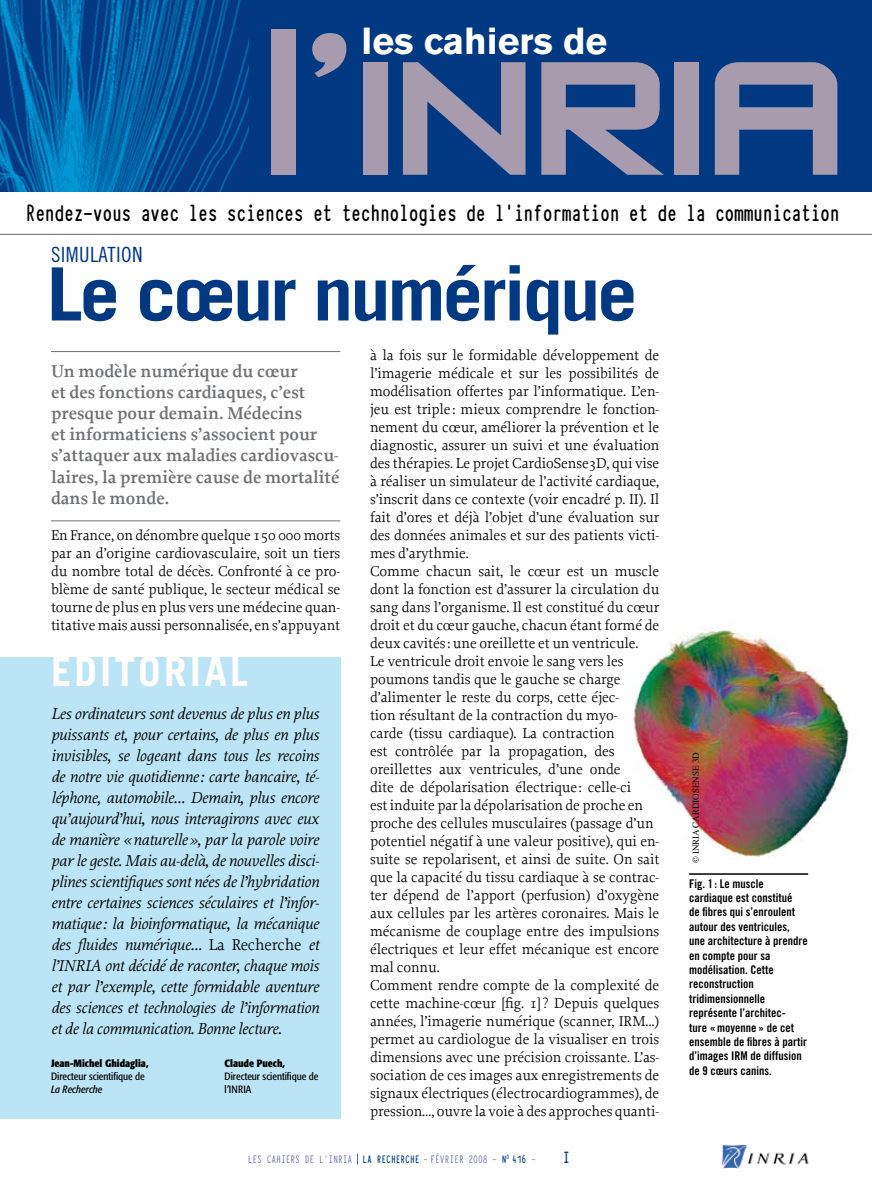
<style>
.page{position:relative;width:872px;height:1191px;background:#fff}
.page>*{position:absolute;margin:0;border:0;box-sizing:border-box;transform-origin:0 0}
.t1{font:191.7px "Zero Twos";letter-spacing:-.03em;color:#a89bae;scale:1.1 1}
.t2{font:700 73.5px "Trade Gothic";letter-spacing:-.04em;color:#003882;scale:1.1 1}
.t3{font:700 40.5px "Trade Gothic";letter-spacing:.08em;color:#fff}
.t4{font:700 37.35px "Akzidenz Grotesk BE";color:#fff}
.t5{font:700 26.25px "Typewriter Condensed";letter-spacing:-.045em;color:#000;scale:.9 1}
.t6{font:21px "Trade Gothic Cond Eighteen";letter-spacing:.02em;color:#003882}
.t7{font:600 18px/21px "Proforma";color:#707173}
.t8{font:700 18px "Typewriter Condensed";color:#003882;scale:.9 1}
.t9{font:italic 16.5px/21px "Proforma";letter-spacing:-.01em;color:#000;text-align:justify}
.t10{font:15px/18px "Proforma";letter-spacing:-.005em;color:#000;text-align:justify}
.t11{font:12px/14.4px "Trade Gothic Bold Cond Twenty";color:#000}
.t12{font:700 12px "Typewriter Condensed";letter-spacing:-.01em;color:#003882;scale:.9 1}
.t13{font:12px "Typewriter Condensed";letter-spacing:-.01em;color:#63659f;scale:.9 1}
.t14{font:condensed 10.5px/12.6px "Formata";color:#000}
.t15{font:700 condensed 10.5px "Formata";color:#000}
.t16{font:italic condensed 10.5px "Formata";color:#000}
.t17{font:9px "Times";color:#000}
.s1{font-style:normal}
.s2{font-weight:400;color:#63659f}
</style>
<div class="page">
<img style="left:722px;top:1145px;width:87px;height:23px">
<img style="left:633px;top:628px;width:217px;height:246px">
<hr style="left:51px;top:351px;width:289px;height:1px;background:#707173">
<hr style="left:51px;top:520px;width:289px;height:1px;background:#707173">
<div style="left:0;top:0;width:872px;height:191px;background:#003882"></div>
<img style="left:0;top:0;width:249px;height:191px">
<hr style="left:0;top:234px;width:872px;height:1px;background:#646567">
<div style="left:0;top:657px;width:340px;height:461px;background:#bce4f7"></div>
<hr style="left:689px;top:873px;width:119px;height:1px;background:#000">
<h3 class="t4" style="left:361px;top:19px;width:247px">les cahiers de</h3>
<h1 class="t1" style="left:259px;top:25px;width:535px">l’INRIA</h1>
<h3 class="t5" style="left:26px;top:193px;width:906px">Rendez-vous avec les sciences et technologies de l’information et de la communication</h3>
<h3 class="t6" style="left:51px;top:242px;width:93px">SIMULATION</h3>
<h2 class="t2" style="left:47px;top:249px;width:538px">Le cœur numérique</h2>
<p class="t7" style="left:51px;top:361px;width:290px">Un modèle numérique du cœur<br>et des fonctions cardiaques, c’est presque pour demain. Médecins<br>et informaticiens s’associent pour s’attaquer aux maladies cardiovascu&shy;laires, la première cause de mortalité dans le monde.</p>
<p class="t10" style="left:370px;top:346px;width:291px;text-align:left">à la fois sur le formidable développement de l’imagerie médicale et sur les possibilités de modélisation offertes par l’informatique. L’en&shy;jeu est triple : mieux comprendre le fonction&shy;nement du cœur, améliorer la prévention et le diagnostic, assurer un suivi et une évaluation des thérapies. Le projet CardioSense3D, qui vise à réaliser un simulateur de l’activité cardiaque, s’inscrit dans ce contexte (voir encadré p. II). Il fait d’ores et déjà l’objet d’une évaluation sur des données animales et sur des patients victi&shy;mes d’arythmie.<br>Comme chacun sait, le cœur est un muscle dont la fonction est d’assurer la circulation du sang dans l’organisme. Il est constitué du cœur droit et du cœur gauche, chacun étant formé de deux cavités: une oreillette et un ventricule.<br>Le ventricule droit envoie le sang vers les poumons tandis que le gauche se charge d’alimenter le reste du corps, cette éjec-<br>tion résultant de la contraction du myo-<br>carde (tissu cardiaque). La contraction<br>est contrôlée par la propagation, des oreillettes aux ventricules, d’une onde<br>dite de dépolarisation électrique : celle-ci<br>est induite par la dépolarisation de proche en proche des cellules musculaires (passage d’un potentiel négatif à une valeur positive), qui en&shy;suite se repolarisent, et ainsi de suite. On sait que la capacité du tissu cardiaque à se contrac&shy;ter dépend de l’apport (perfusion) d’oxygène aux cellules par les artères coronaires. Mais le mécanisme de couplage entre des impulsions électriques et leur effet mécanique est encore mal connu.<br>Comment rendre compte de la complexité de cette machine-cœur [fig. 1] ? Depuis quelques années, l’imagerie numérique (scanner, IRM…) permet au cardiologue de la visualiser en trois dimensions avec une précision croissante. L’as&shy;sociation de ces images aux enregistrements de signaux électriques (électrocardiogrammes), de pression…, ouvre la voie à des approches quanti-</p>
<p class="t10" style="left:51px;top:526px;width:291px">En France, on dénombre quelque 150 000 morts par an d’origine cardiovasculaire, soit un tiers du nombre total de décès. Confronté à ce pro&shy;blème de santé publique, le secteur médical se tourne de plus en plus vers une médecine quan&shy;titative mais aussi personnalisée, en s’appuyant</p>
<h3 class="t3" style="left:51px;top:647px;width:198px">EDITORIAL</h3>
<p class="t9" style="left:51px;top:703px;width:270px">Les ordinateurs sont devenus de plus en plus puissants et, pour certains, de plus en plus invisibles, se logeant dans tous les recoins de notre vie quotidienne: carte bancaire, té&shy;léphone, automobile… Demain, plus encore qu’aujourd’hui, nous interagirons avec eux de manière «naturelle», par la parole voire par le geste. Mais au-delà, de nouvelles disci&shy;plines scientifiques sont nées de l’hybridation entre certaines sciences séculaires et l’infor&shy;matique: la bioinformatique, la mécanique des fluides numérique… <span class="s1">La Recherche</span> et l’INRIA ont décidé de raconter, chaque mois et par l’exemple, cette formidable aventure des sciences et technologies de l’information et de la communication. Bonne lecture.</p>
<p class="t15" style="left:51px;top:1057px;width:99px">Jean-Michel Ghidaglia,</p>
<p class="t14" style="left:51px;top:1070px;width:95px">Directeur scientifique de</p>
<p class="t16" style="left:51px;top:1082px;width:53px">La Recherche</p>
<p class="t15" style="left:225px;top:1057px;width:62px">Claude Puech,</p>
<p class="t14" style="left:225px;top:1070px;width:95px">Directeur scientifique de l’INRIA</p>
<p class="t13" style="left:248px;top:1150px;width:106px">LES CAHIERS DE L ’INRIA</p>
<p class="t12" style="left:362px;top:1150px;width:194px">la recherche <span class="s2">- FÉVRIER 2008 -</span> N<sup>0</sup> 416 <span class="s2">-</span></p>
<p class="t8" style="left:562px;top:1144px;width:10px">I</p>
<p class="t17" style="left:687px;top:863px;width:113px;rotate:-90deg">© INRIA cardiosense 3d</p>
<p class="t11" style="left:689px;top:876px;width:120px">Fig. 1 : Le muscle cardiaque est constitué<br>de fibres qui s’enroulent autour des ventricules, une architecture à prendre en compte pour sa modélisation. Cette reconstruction tridimensionnelle représente l’architec-<br>ture «moyenne » de cet ensemble de fibres à partir d’images IRM de diffusion de 9 cœurs canins.</p>
</div>
